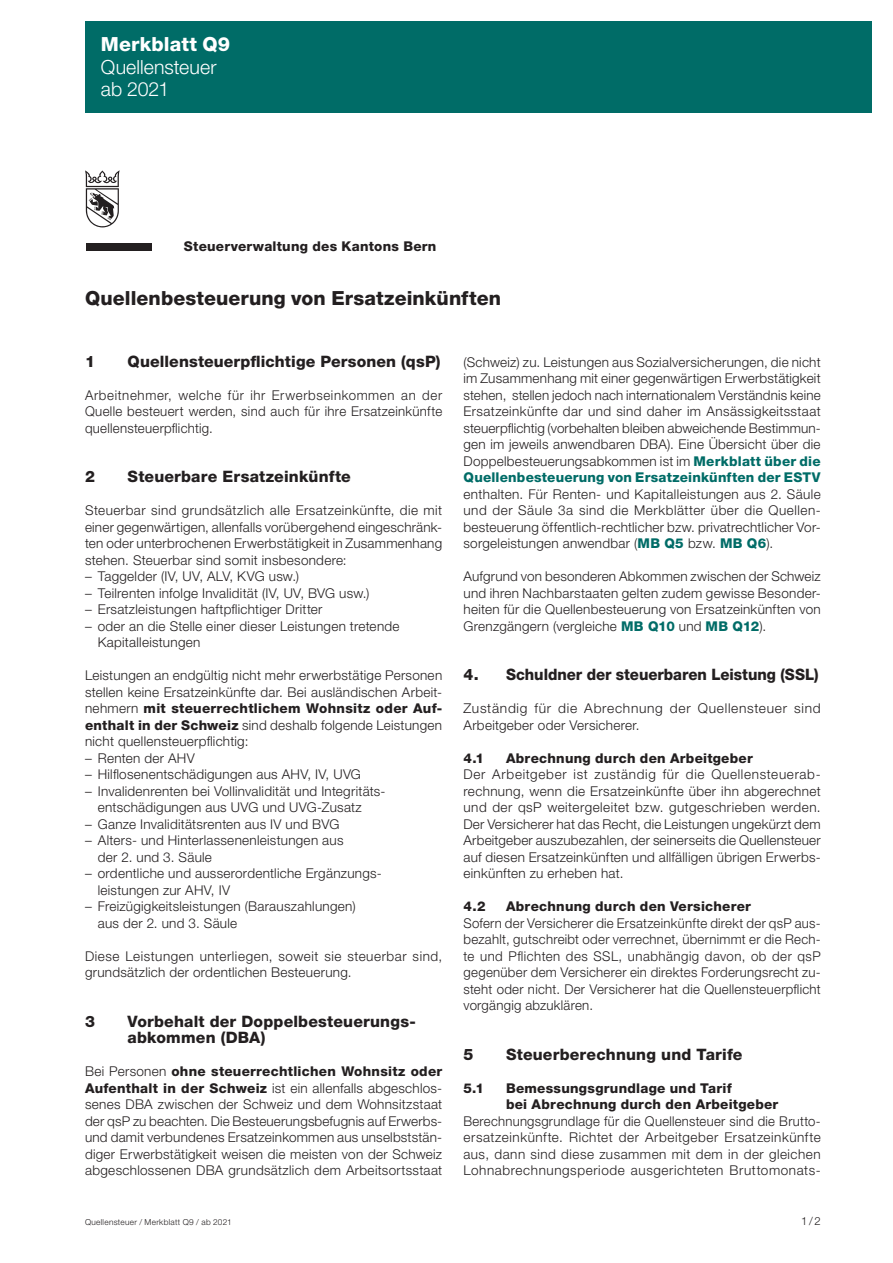
<style>
.page{position:relative;width:893px;height:1263px;background:#fff}
.page>*{position:absolute;margin:0;border:0;box-sizing:border-box;transform-origin:0 0}
.Haupttitel{font:800 19.5px "Helvetica Neue LT Std";letter-spacing:.005em;color:#231f20}
.t1{font:300 19.5px "Helvetica Neue LT Std";letter-spacing:.005em;color:#fff}
.t2{font:800 19.5px "Helvetica Neue LT Std";letter-spacing:.01em;color:#fff}
.Untertitel{font:800 15.75px/16.5px "Helvetica Neue LT Std";letter-spacing:.01em;color:#231f20}
.Untertitel-2{font:800 15.75px "Helvetica Neue LT Std";letter-spacing:.01em;color:#231f20;scale:.95 1}
.GT{font:300 13.5px/16.5px "Helvetica Neue LT Std";letter-spacing:.02em;color:#231f20;text-align:justify}
.GT_einzug_flatter{font:300 13.5px/16.5px "Helvetica Neue LT Std";letter-spacing:.02em;color:#231f20}
.Zwischentitel{font:800 13.5px/16.5px "Helvetica Neue LT Std";letter-spacing:.02em;color:#231f20}
.GT-2{font:300 13.5px/16.5px "Helvetica Neue LT Std";letter-spacing:.05em;color:#231f20}
.t3{font:800 13.5px "Helvetica Neue LT Std";letter-spacing:.015em;color:#006c67}
.GT-3{font:800 13.5px "Helvetica Neue LT Std";letter-spacing:.02em;color:#231f20}
.t4{font:300 11.25px "Helvetica Neue LT Std";color:#231f20}
.t5{font:300 8.25px "Helvetica Neue LT Std";letter-spacing:.035em;color:#231f20}
.s1{font-weight:800}
.s2{font-weight:800;color:#006c67}
</style>
<div class="page">
<svg style="left:85px;top:170px;width:35px;height:57px"></svg>
<div style="left:86px;top:244px;width:66px;height:7px;background:#231f20"></div>
<div style="left:85px;top:21px;width:787px;height:92px;background:#006c67"></div>
<p class="t2" style="left:101px;top:33px;width:131px">Merkblatt Q9</p>
<p class="t1" style="left:101px;top:55px;width:117px">Quellensteuer</p>
<p class="t1" style="left:101px;top:77px;width:70px">ab 2021</p>
<p class="GT-3" style="left:184px;top:238px;width:254px">Steuerverwaltung des Kantons Bern</p>
<h1 class="Haupttitel" style="left:85px;top:286px;width:417px">Quellenbesteuerung von Ersatzeinkünften</h1>
<h2 class="Untertitel" style="left:85px;top:353px;width:11px">1</h2>
<h2 class="Untertitel" style="left:128px;top:353px;width:315px">Quellensteuerpflichtige Personen (qsP)</h2>
<p class="GT" style="left:85px;top:386px;width:359px">Arbeitnehmer, welche für ihr Erwerbseinkommen an der Quelle besteuert werden, sind auch für ihre Ersatzeinkünfte quellensteuerpflichtig.</p>
<h2 class="Untertitel" style="left:85px;top:468px;width:11px">2</h2>
<h2 class="Untertitel" style="left:128px;top:468px;width:225px">Steuerbare Ersatzeinkünfte</h2>
<p class="GT" style="left:85px;top:502px;width:359px">Steuerbar sind grundsätzlich alle Ersatzeinkünfte, die mit einer gegenwärtigen, allenfalls vorübergehend eingeschränk&shy;ten oder unterbrochenen Erwerbstätigkeit in Zusammenhang stehen. Steuerbar sind somit insbesondere:</p>
<p class="GT_einzug_flatter" style="left:85px;top:568px;width:216px">– Taggelder (IV, UV, ALV, KVG usw.)</p>
<p class="GT_einzug_flatter" style="left:85px;top:584px;width:286px">– Teilrenten infolge Invalidität (IV, UV, BVG usw.)</p>
<p class="GT_einzug_flatter" style="left:85px;top:601px;width:239px">– Ersatzleistungen haftpflichtiger Dritter</p>
<p class="GT_einzug_flatter" style="left:98px;top:617px;width:303px;text-indent:-13px">– oder an die Stelle einer dieser Leistungen tretende<br>Kapitalleistungen</p>
<p class="GT" style="left:85px;top:667px;width:359px">Leistungen an endgültig nicht mehr erwerbstätige Personen stellen keine Ersatzeinkünfte dar. Bei ausländischen Arbeit&shy;nehmern <span class="s1">mit steuerrechtlichem Wohnsitz oder Auf&shy;enthalt in der Schweiz</span> sind deshalb folgende Leistungen nicht quellensteuerpflichtig:</p>
<p class="GT_einzug_flatter" style="left:85px;top:749px;width:111px">– Renten der AHV</p>
<p class="GT_einzug_flatter" style="left:85px;top:766px;width:277px">– Hilflosenentschädigungen aus AHV, IV, UVG</p>
<p class="GT_einzug_flatter" style="left:98px;top:782px;width:289px;text-indent:-13px">– Invalidenrenten bei Vollinvalidität und Integritäts&shy;entschädigungen aus UVG und UVG-Zusatz</p>
<p class="GT_einzug_flatter" style="left:85px;top:815px;width:256px">– Ganze Invaliditätsrenten aus IV und BVG</p>
<p class="GT_einzug_flatter" style="left:98px;top:832px;width:247px;text-indent:-13px">– Alters- und Hinterlassenenleistungen aus der 2. und 3. Säule</p>
<p class="GT_einzug_flatter" style="left:98px;top:865px;width:285px;text-indent:-13px">– ordentliche und ausserordentliche Ergänzungs&shy;leistungen zur AHV, IV</p>
<p class="GT_einzug_flatter" style="left:98px;top:898px;width:259px;text-indent:-13px">– Freizügigkeitsleistungen (Barauszahlungen) aus der 2. und 3. Säule</p>
<p class="GT" style="left:85px;top:947px;width:359px">Diese Leistungen unterliegen, soweit sie steuerbar sind, grundsätzlich der ordentlichen Besteuerung.</p>
<h2 class="Untertitel" style="left:85px;top:1013px;width:11px">3</h2>
<h2 class="Untertitel" style="left:128px;top:1013px;width:290px">Vorbehalt der Doppelbesteuerungs&shy;abkommen (DBA)</h2>
<p class="GT" style="left:85px;top:1063px;width:359px">Bei Personen <span class="s1">ohne steuerrechtlichen Wohnsitz oder Aufenthalt in der Schweiz</span> ist ein allenfalls abgeschlos&shy;senes DBA zwischen der Schweiz und dem Wohnsitzstaat der qsP zu beachten. Die Besteuerungsbefugnis auf Erwerbs&shy;und damit verbundenes Ersatzeinkommen aus unselbststän&shy;diger Erwerbstätigkeit weisen die meisten von der Schweiz abgeschlossenen DBA grundsätzlich dem Arbeitsortsstaat</p>
<p class="GT" style="left:463px;top:353px;width:359px">(Schweiz) zu. Leistungen aus Sozialversicherungen, die nicht im Zusammenhang mit einer gegenwärtigen Erwerbstätigkeit stehen, stellen jedoch nach internationalem Verständnis keine Ersatzeinkünfte dar und sind daher im Ansässigkeitsstaat steuerpflichtig (vorbehalten bleiben abweichende Bestimmun&shy;gen im jeweils anwendbaren DBA). Eine Übersicht über die Doppelbesteuerungsabkommen ist im <span class="s2">Merkblatt über die</span></p>
<p class="t3" style="left:463px;top:469px;width:359px">Quellenbesteuerung von Ersatzeinkünften der ESTV</p>
<p class="GT" style="left:463px;top:485px;width:359px">enthalten. Für Renten- und Kapitalleistungen aus 2. Säule und der Säule 3a sind die Merkblätter über die Quellen&shy;besteuerung öffentlich-rechtlicher bzw. privatrechtlicher Vor&shy;sorgeleistungen anwendbar (<span class="s2">MB Q5</span> bzw. <span class="s2">MB Q6</span>).</p>
<p class="GT" style="left:463px;top:568px;width:359px">Aufgrund von besonderen Abkommen zwischen der Schweiz und ihren Nachbarstaaten gelten zudem gewisse Besonder&shy;heiten für die Quellenbesteuerung von Ersatzeinkünften von Grenzgängern (vergleiche <span class="s2">MB Q10</span> und <span class="s2">MB Q12</span>).</p>
<h2 class="Untertitel" style="left:463px;top:666px;width:17px">4.</h2>
<h2 class="Untertitel-2" style="left:506px;top:665px;width:330px">Schuldner der steuerbaren Leistung (SSL)</h2>
<p class="GT-2" style="left:463px;top:700px;width:359px">Zuständig für die Abrechnung der Quellensteuer sind<br>Arbeitgeber oder Versicherer.</p>
<h3 class="Zwischentitel" style="left:463px;top:750px;width:22px">4.1</h3>
<h3 class="Zwischentitel" style="left:506px;top:750px;width:248px">Abrechnung durch den Arbeitgeber</h3>
<p class="GT" style="left:463px;top:766px;width:359px;text-align:left">Der Arbeitgeber ist zuständig für die Quellensteuerab&shy;rechnung, wenn die Ersatzeinkünfte über ihn abgerechnet und der qsP weitergeleitet bzw. gutgeschrieben werden.<br>Der Versicherer hat das Recht, die Leistungen ungekürzt dem Arbeitgeber auszubezahlen, der seinerseits die Quellensteuer auf diesen Ersatzeinkünften und allfälligen übrigen Erwerbs&shy;einkünften zu erheben hat.</p>
<h3 class="Zwischentitel" style="left:463px;top:898px;width:24px">4.2</h3>
<h3 class="Zwischentitel" style="left:506px;top:898px;width:246px">Abrechnung durch den Versicherer</h3>
<p class="GT" style="left:463px;top:914px;width:359px">Sofern der Versicherer die Ersatzeinkünfte direkt der qsP aus&shy;bezahlt, gutschreibt oder verrechnet, übernimmt er die Rech&shy;te und Pflichten des SSL, unabhängig davon, ob der qsP gegenüber dem Versicherer ein direktes Forderungsrecht zu&shy;steht oder nicht. Der Versicherer hat die Quellensteuerpflicht vorgängig abzuklären.</p>
<h2 class="Untertitel" style="left:463px;top:1046px;width:11px">5</h2>
<h2 class="Untertitel" style="left:506px;top:1046px;width:238px">Steuerberechnung und Tarife</h2>
<h3 class="Zwischentitel" style="left:463px;top:1080px;width:22px">5.1</h3>
<h3 class="Zwischentitel" style="left:506px;top:1080px;width:274px">Bemessungsgrundlage und Tarif<br>bei Abrechnung durch den Arbeitgeber</h3>
<p class="GT" style="left:463px;top:1112px;width:359px">Berechnungsgrundlage für die Quellensteuer sind die Brutto&shy;ersatzeinkünfte. Richtet der Arbeitgeber Ersatzeinkünfte aus, dann sind diese zusammen mit dem in der gleichen Lohnabrechnungsperiode ausgerichteten Bruttomonats-</p>
<p class="t5" style="left:85px;top:1217px;width:148px">Quellensteuer / Merkblatt Q9 / ab 2021</p>
<p class="t4" style="left:801px;top:1214px;width:21px">1/2</p>
</div>
